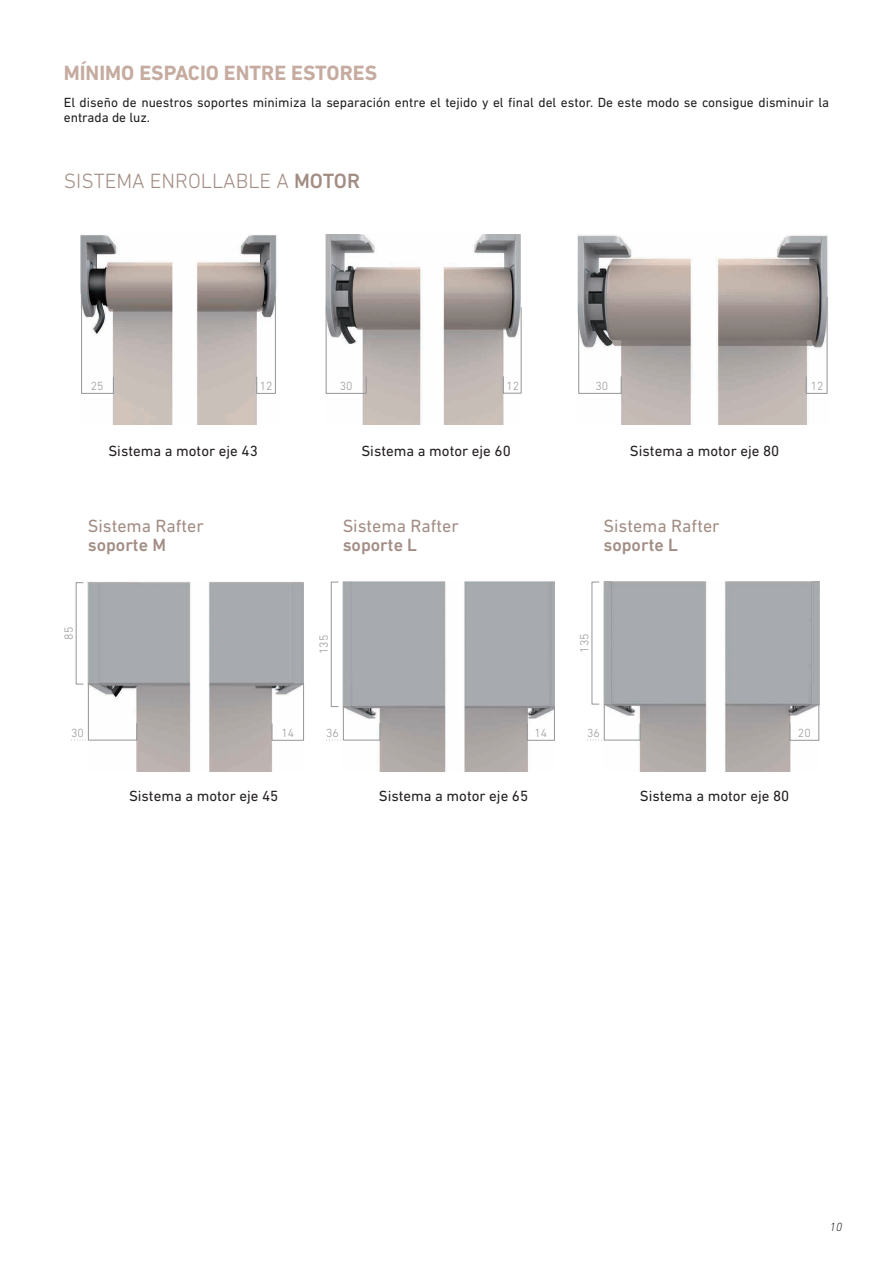
<style>
.page{position:relative;width:893px;height:1263px;background:#fff}
.page>*{position:absolute;margin:0;border:0;box-sizing:border-box;transform-origin:0 0}
._0_2_Titulo_2_Nivel{font:700 21px "DIN Next LT Pro";color:#c6aca0}
._0_4_Titulo_3_Nivel{font:300 21px "DIN Next LT Pro";color:#a28d84}
._0_1_2_Titulos_Segun{font:18px/18.8px "DIN Next LT Pro";color:#a28d84}
._0_1_3_Titulos_Image{font:15px "DIN Next LT Pro";color:#231f20}
._0_3_Texto_General{font:13.5px/15px "DIN Next LT Pro";color:#231f20}
.t1{font:300 12px "DIN Next LT Pro";color:#939598}
.t2{font:italic 300 12px "DIN Next LT Pro";color:#231f20}
.s1{font-weight:500}
</style>
<div class="page">
<img style="left:81px;top:235px;width:196px;height:189px">
<svg style="left:81px;top:295px;width:33px;height:99px"></svg>
<svg style="left:256px;top:295px;width:20px;height:99px"></svg>
<img style="left:325px;top:235px;width:196px;height:189px">
<svg style="left:326px;top:307px;width:41px;height:87px"></svg>
<svg style="left:503px;top:307px;width:18px;height:87px"></svg>
<img style="left:578px;top:235px;width:250px;height:189px">
<svg style="left:578px;top:305px;width:44px;height:89px"></svg>
<svg style="left:806px;top:296px;width:21px;height:98px"></svg>
<img style="left:343px;top:582px;width:212px;height:189px">
<img style="left:603px;top:582px;width:216px;height:189px">
<img style="left:88px;top:582px;width:216px;height:189px">
<svg style="left:71px;top:683px;width:66px;height:58px"></svg>
<svg style="left:272px;top:683px;width:32px;height:58px"></svg>
<div style="left:76px;top:582px;width:8px;height:102px;border:1px solid #939598"></div>
<svg style="left:326px;top:706px;width:54px;height:35px"></svg>
<svg style="left:527px;top:706px;width:28px;height:35px"></svg>
<div style="left:331px;top:582px;width:8px;height:125px;border:1px solid #939598"></div>
<svg style="left:587px;top:704px;width:53px;height:37px"></svg>
<svg style="left:789px;top:704px;width:30px;height:37px"></svg>
<div style="left:592px;top:582px;width:7px;height:122px;border:1px solid #939598"></div>
<p class="_0_2_Titulo_2_Nivel" style="left:64px;top:60px;width:315px">MÍNIMO ESPACIO ENTRE ESTORES</p>
<p class="_0_3_Texto_General" style="left:64px;top:94px;width:767px">El diseño de nuestros soportes minimiza la separación entre el tejido y el final del estor. De este modo se consigue disminuir la entrada de luz.</p>
<p class="_0_4_Titulo_3_Nivel" style="left:64px;top:169px;width:298px">SISTEMA ENROLLABLE A <span class="s1">MOTOR</span></p>
<p class="t1" style="left:91px;top:379px;width:14px">25</p>
<p class="t1" style="left:260px;top:379px;width:14px">12</p>
<p class="t1" style="left:340px;top:379px;width:14px">30</p>
<p class="t1" style="left:506px;top:379px;width:14px">12</p>
<p class="t1" style="left:595px;top:379px;width:14px">30</p>
<p class="t1" style="left:811px;top:379px;width:14px">12</p>
<p class="_0_1_3_Titulos_Image" style="left:108px;top:442px;width:151px">Sistema a motor eje 43</p>
<p class="_0_1_3_Titulos_Image" style="left:361px;top:442px;width:151px">Sistema a motor eje 60</p>
<p class="_0_1_3_Titulos_Image" style="left:630px;top:442px;width:151px">Sistema a motor eje 80</p>
<p class="_0_1_2_Titulos_Segun" style="left:88px;top:517px;width:118px">Sistema Rafter <span class="s1">soporte M</span></p>
<p class="_0_1_2_Titulos_Segun" style="left:343px;top:517px;width:118px">Sistema Rafter <span class="s1">soporte L</span></p>
<p class="_0_1_2_Titulos_Segun" style="left:603px;top:517px;width:118px">Sistema Rafter <span class="s1">soporte L</span></p>
<p class="t1" style="left:62px;top:640px;width:14px;rotate:-90deg">85</p>
<p class="t1" style="left:317px;top:654px;width:21px;rotate:-90deg">135</p>
<p class="t1" style="left:578px;top:653px;width:21px;rotate:-90deg">135</p>
<p class="t1" style="left:71px;top:725px;width:14px">30</p>
<p class="t1" style="left:281px;top:726px;width:14px">14</p>
<p class="_0_1_3_Titulos_Image" style="left:129px;top:787px;width:151px">Sistema a motor eje 45</p>
<p class="t1" style="left:326px;top:725px;width:14px">36</p>
<p class="t1" style="left:534px;top:726px;width:14px">14</p>
<p class="_0_1_3_Titulos_Image" style="left:379px;top:787px;width:151px">Sistema a motor eje 65</p>
<p class="t1" style="left:587px;top:725px;width:14px">36</p>
<p class="t1" style="left:798px;top:726px;width:14px">20</p>
<p class="_0_1_3_Titulos_Image" style="left:640px;top:787px;width:151px">Sistema a motor eje 80</p>
<p class="t2" style="left:830px;top:1220px;width:14px">10</p>
</div>
